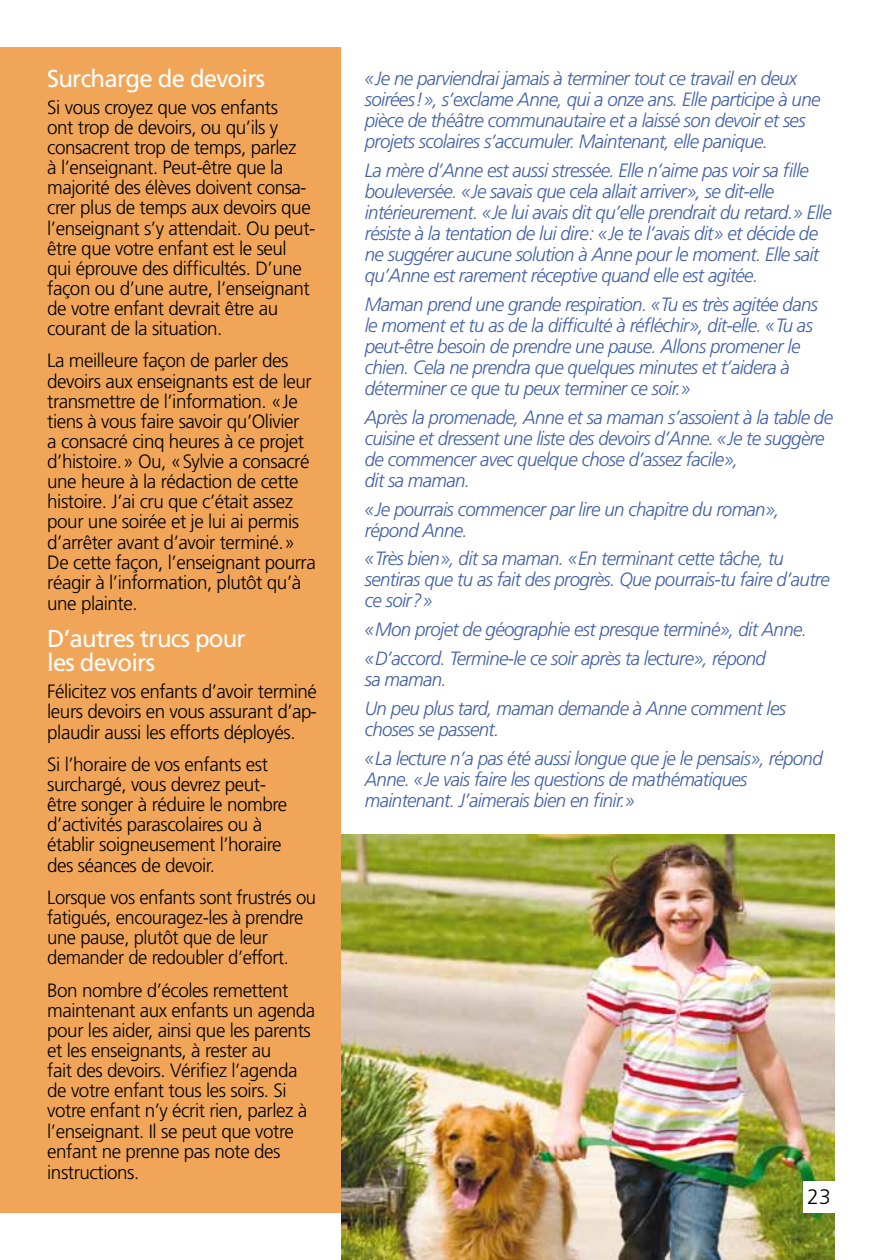
<style>
.page{position:relative;width:882px;height:1260px;background:#fff}
.page>*{position:absolute;margin:0;border:0;box-sizing:border-box;transform-origin:0 0}
.t1{font:24.5px/24.5px "Frutiger";letter-spacing:-.035em;color:#fff}
.t2{font:300 21px "Frutiger";color:#000}
.t3{font:italic 300 19.25px/21px "Frutiger";letter-spacing:-.035em;color:#405fa5}
.t4{font:300 19.25px/20.1px "Frutiger";letter-spacing:-.025em;color:#000}
.t5{font:300 19.25px/20.1px "Frutiger";letter-spacing:-.025em;color:#000;scale:.96 1}
</style>
<div class="page">
<div style="left:0;top:47px;width:341px;height:1166px;background:#f0a558"></div>
<img style="left:341px;top:834px;width:494px;height:426px">
<div style="left:803px;top:1181px;width:32px;height:32px;background:#fff"></div>
<p class="t1" style="left:47px;top:66px;width:219px">Surcharge de devoirs</p>
<p class="t4" style="left:47px;top:97px;width:270px">Si vous croyez que vos enfants<br>ont trop de devoirs, ou qu’ils y consacrent trop de temps, parlez<br>à l’enseignant. Peut-être que la majorité des élèves doivent consa&shy;crer plus de temps aux devoirs que l’enseignant s’y attendait. Ou peut&shy;être que votre enfant est le seul qui éprouve des difficultés. D’une façon ou d’une autre, l’enseignant de votre enfant devrait être au courant de la situation.</p>
<p class="t4" style="left:47px;top:351px;width:270px">La meilleure façon de parler des devoirs aux enseignants est de leur transmettre de l’information. «Je tiens à vous faire savoir qu’Olivier<br>a consacré cinq heures à ce projet d’histoire.» Ou, «Sylvie a consacré une heure à la rédaction de cette histoire. J’ai cru que c’était assez pour une soirée et je lui ai permis d’arrêter avant d’avoir terminé.» De cette façon, l’enseignant pourra réagir à l’information, plutôt qu’à une plainte.</p>
<p class="t1" style="left:47px;top:626px;width:200px">D’autres trucs pour les devoirs</p>
<p class="t4" style="left:47px;top:682px;width:271px;text-align:justify">Félicitez vos enfants d’avoir terminé leurs devoirs en vous assurant d’ap&shy;plaudir aussi les efforts déployés.</p>
<p class="t4" style="left:47px;top:755px;width:242px">Si l’horaire de vos enfants est surchargé, vous devrez peut&shy;être songer à réduire le nombre d’activités parascolaires ou à établir soigneusement l’horaire des séances de devoir.</p>
<p class="t5" style="left:47px;top:888px;width:282px">Lorsque vos enfants sont frustrés ou fatigués, encouragez-les à prendre une pause, plutôt que de leur demander de redoubler d’effort.</p>
<p class="t4" style="left:47px;top:980px;width:269px">Bon nombre d’écoles remettent maintenant aux enfants un agenda pour les aider, ainsi que les parents et les enseignants, à rester au<br>fait des devoirs. Vérifiez l’agenda de votre enfant tous les soirs. Si votre enfant n’y écrit rien, parlez à l’enseignant. Il se peut que votre enfant ne prenne pas note des instructions.</p>
<p class="t3" style="left:365px;top:68px;width:457px">«Je ne parviendrai jamais à terminer tout ce travail en deux soirées!», s’exclame Anne, qui a onze ans. Elle participe à une pièce de théâtre communautaire et a laissé son devoir et ses projets scolaires s’accumuler. Maintenant, elle panique.</p>
<p class="t3" style="left:365px;top:160px;width:468px">La mère d’Anne est aussi stressée. Elle n’aime pas voir sa fille bouleversée. «Je savais que cela allait arriver», se dit-elle intérieurement. «Je lui avais dit qu’elle prendrait du retard.» Elle résiste à la tentation de lui dire: «Je te l’avais dit» et décide de ne suggérer aucune solution à Anne pour le moment. Elle sait qu’Anne est rarement réceptive quand elle est agitée.</p>
<p class="t3" style="left:365px;top:294px;width:455px">Maman prend une grande respiration. «Tu es très agitée dans le moment et tu as de la difficulté à réfléchir», dit-elle. «Tu as peut-être besoin de prendre une pause. Allons promener le chien. Cela ne prendra que quelques minutes et t’aidera à déterminer ce que tu peux terminer ce soir.»</p>
<p class="t3" style="left:365px;top:407px;width:470px">Après la promenade, Anne et sa maman s’assoient à la table de cuisine et dressent une liste des devoirs d’Anne. «Je te suggère de commencer avec quelque chose d’assez facile»,<br>dit sa maman.</p>
<p class="t3" style="left:365px;top:499px;width:416px">«Je pourrais commencer par lire un chapitre du roman», répond Anne.</p>
<p class="t3" style="left:365px;top:548px;width:467px">«Très bien», dit sa maman. «En terminant cette tâche, tu sentiras que tu as fait des progrès. Que pourrais-tu faire d’autre ce soir?»</p>
<p class="t3" style="left:365px;top:615px;width:444px;line-height:28.9px">«Mon projet de géographie est presque terminé», dit Anne. «D’accord. Termine-le ce soir après ta lecture», répond</p>
<p class="t3" style="left:365px;top:665px;width:423px;line-height:28.9px">sa maman.<br>Un peu plus tard, maman demande à Anne comment les</p>
<p class="t3" style="left:365px;top:715px;width:459px;line-height:28.9px">choses se passent.<br>«La lecture n’a pas été aussi longue que je le pensais», répond</p>
<p class="t3" style="left:365px;top:769px;width:384px">Anne. «Je vais faire les questions de mathématiques maintenant. J’aimerais bien en finir.»</p>
<p class="t2" style="left:807px;top:1185px;width:25px">23</p>
</div>
